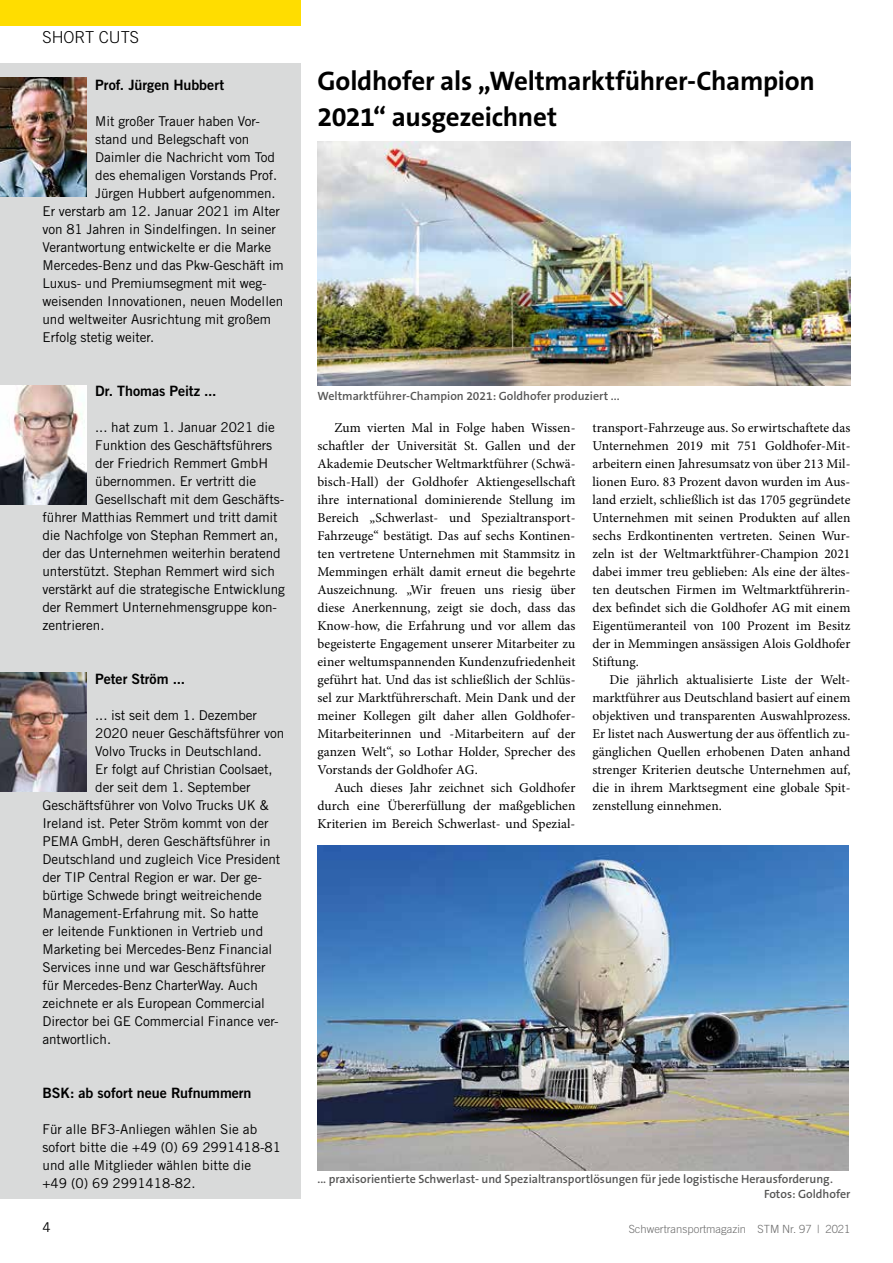
<style>
.page{position:relative;width:893px;height:1263px;background:#fff}
.page>*{position:absolute;margin:0;border:0;box-sizing:border-box;transform-origin:0 0}
.t1{font:700 27px/36px "The Sans B7";letter-spacing:-.01em;color:#000}
.t2{font:300 16.5px "Trade Gothic";color:#000}
.t3{font:14.25px "Trade Gothic Bold Two";letter-spacing:-.005em;color:#000}
.t4{font:13.5px/18px "Minion Pro";letter-spacing:.005em;color:#000;text-align:justify}
.t5{font:13.5px/18px "Trade Gothic";letter-spacing:-.005em;color:#000}
.t6{font:600 12px/15px "The Sans B6";color:#565655}
.t7{font:300 11.25px "Trade Gothic";color:#6e6e6e}
</style>
<div class="page">
<div style="left:0;top:0;width:300px;height:26px;background:#fd0"></div>
<div style="left:0;top:64px;width:300px;height:1135px;background:#d9dada"></div>
<img style="left:0;top:78px;width:87px;height:119px">
<img style="left:0;top:386px;width:87px;height:119px">
<img style="left:317px;top:142px;width:533px;height:244px">
<img style="left:0;top:672px;width:87px;height:119px">
<img style="left:317px;top:845px;width:532px;height:325px">
<p class="t2" style="left:43px;top:27px;width:98px">SHORT CUTS</p>
<p class="t3" style="left:95px;top:76px;width:130px">Prof. Jürgen Hubbert</p>
<p class="t5" style="left:95px;top:112px;width:166px">Mit großer Trauer haben Vor-</p>
<p class="t5" style="left:95px;top:130px;width:156px">stand und Belegschaft von</p>
<p class="t5" style="left:95px;top:148px;width:181px">Daimler die Nachricht vom Tod</p>
<p class="t5" style="left:95px;top:166px;width:184px">des ehemaligen Vorstands Prof.</p>
<p class="t5" style="left:95px;top:184px;width:182px">Jürgen Hubbert aufgenommen.</p>
<p class="t5" style="left:43px;top:202px;width:239px">Er verstarb am 12. Januar 2021 im Alter</p>
<p class="t5" style="left:43px;top:220px;width:235px">von 81 Jahren in Sindelfingen. In seiner</p>
<p class="t5" style="left:43px;top:238px;width:230px">Verantwortung entwickelte er die Marke</p>
<p class="t5" style="left:43px;top:256px;width:243px">Mercedes-Benz und das Pkw-Geschäft im</p>
<p class="t5" style="left:43px;top:274px;width:226px">Luxus- und Premiumsegment mit weg-</p>
<p class="t5" style="left:43px;top:292px;width:242px">weisenden Innovationen, neuen Modellen</p>
<p class="t5" style="left:43px;top:310px;width:230px">und weltweiter Ausrichtung mit großem</p>
<p class="t5" style="left:43px;top:328px;width:113px">Erfolg stetig weiter.</p>
<p class="t3" style="left:95px;top:382px;width:123px">Dr. Thomas Peitz ...</p>
<p class="t5" style="left:95px;top:418px;width:181px">... hat zum 1. Januar 2021 die</p>
<p class="t5" style="left:95px;top:436px;width:178px">Funktion des Geschäftsführers</p>
<p class="t5" style="left:95px;top:454px;width:174px">der Friedrich Remmert GmbH</p>
<p class="t5" style="left:95px;top:472px;width:163px">übernommen. Er vertritt die</p>
<p class="t5" style="left:95px;top:490px;width:190px">Gesellschaft mit dem Geschäfts-</p>
<p class="t5" style="left:43px;top:508px;width:237px">führer Matthias Remmert und tritt damit</p>
<p class="t5" style="left:43px;top:526px;width:237px">die Nachfolge von Stephan Remmert an,</p>
<p class="t5" style="left:43px;top:544px;width:240px">der das Unternehmen weiterhin beratend</p>
<p class="t5" style="left:43px;top:562px;width:234px">unterstützt. Stephan Remmert wird sich</p>
<p class="t5" style="left:43px;top:580px;width:244px">verstärkt auf die strategische Entwicklung</p>
<p class="t5" style="left:43px;top:598px;width:236px">der Remmert Unternehmensgruppe kon-</p>
<p class="t5" style="left:43px;top:616px;width:63px">zentrieren.</p>
<p class="t3" style="left:95px;top:670px;width:91px">Peter Ström ...</p>
<p class="t5" style="left:95px;top:706px;width:163px">... ist seit dem 1. Dezember</p>
<p class="t5" style="left:95px;top:724px;width:191px">2020 neuer Geschäftsführer von</p>
<p class="t5" style="left:95px;top:742px;width:168px">Volvo Trucks in Deutschland.</p>
<p class="t5" style="left:95px;top:760px;width:179px">Er folgt auf Christian Coolsaet,</p>
<p class="t5" style="left:95px;top:778px;width:157px">der seit dem 1. September</p>
<p class="t5" style="left:43px;top:796px;width:228px">Geschäftsführer von Volvo Trucks UK &amp;</p>
<p class="t5" style="left:43px;top:814px;width:228px">Ireland ist. Peter Ström kommt von der</p>
<p class="t5" style="left:43px;top:832px;width:230px">PEMA GmbH, deren Geschäftsführer in</p>
<p class="t5" style="left:43px;top:850px;width:239px">Deutschland und zugleich Vice President</p>
<p class="t5" style="left:43px;top:868px;width:221px">der TIP Central Region er war. Der ge-</p>
<p class="t5" style="left:43px;top:886px;width:221px">bürtige Schwede bringt weitreichende</p>
<p class="t5" style="left:43px;top:904px;width:218px">Management-Erfahrung mit. So hatte</p>
<p class="t5" style="left:43px;top:922px;width:222px">er leitende Funktionen in Vertrieb und</p>
<p class="t5" style="left:43px;top:940px;width:231px">Marketing bei Mercedes-Benz Financial</p>
<p class="t5" style="left:43px;top:958px;width:225px">Services inne und war Geschäftsführer</p>
<p class="t5" style="left:43px;top:976px;width:217px">für Mercedes-Benz CharterWay. Auch</p>
<p class="t5" style="left:43px;top:994px;width:224px">zeichnete er als European Commercial</p>
<p class="t5" style="left:43px;top:1012px;width:238px">Director bei GE Commercial Finance ver-</p>
<p class="t5" style="left:43px;top:1030px;width:70px">antwortlich.</p>
<p class="t3" style="left:43px;top:1084px;width:211px">BSK: ab sofort neue Rufnummern</p>
<p class="t5" style="left:43px;top:1120px;width:240px">Für alle BF3-Anliegen wählen Sie ab sofort bitte die +49 (0) 69 2991418-81 und alle Mitglieder wählen bitte die<br>+49 (0) 69 2991418-82.</p>
<h1 class="t1" style="left:317px;top:64px;width:499px">Goldhofer als „Weltmarktführer-Champion<br>2021“ ausgezeichnet</h1>
<p class="t6" style="left:317px;top:389px;width:304px">Weltmarktführer-Champion 2021: Goldhofer produziert ...</p>
<p class="t4" style="left:317px;top:419px;width:259px;text-indent:17px">Zum vierten Mal in Folge haben Wissen&shy;schaftler der Universität St. Gallen und der Akademie Deutscher Weltmarktführer (Schwä&shy;bisch-Hall) der Goldhofer Aktiengesellschaft ihre international dominierende Stellung im Bereich „Schwerlast- und Spezialtransport-Fahrzeuge“ bestätigt. Das auf sechs Kontinen&shy;ten vertretene Unternehmen mit Stammsitz in Memmingen erhält damit erneut die begehrte Auszeichnung. „Wir freuen uns riesig über diese Anerkennung, zeigt sie doch, dass das Know-how, die Erfahrung und vor allem das begeisterte Engagement unserer Mitarbeiter zu einer weltumspannenden Kundenzufriedenheit geführt hat. Und das ist schließlich der Schlüs&shy;sel zur Marktführerschaft. Mein Dank und der meiner Kollegen gilt daher allen Goldhofer-Mitarbeiterinnen und -Mitarbeitern auf der ganzen Welt“, so Lothar Holder, Sprecher des Vorstands der Goldhofer AG.</p>
<p class="t4" style="left:317px;top:779px;width:259px;text-indent:17px">Auch dieses Jahr zeichnet sich Goldhofer durch eine Übererfüllung der maßgeblichen Kriterien im Bereich Schwerlast- und Spezial-</p>
<p class="t4" style="left:592px;top:419px;width:259px">transport-Fahrzeuge aus. So erwirtschaftete das Unternehmen 2019 mit 751 Goldhofer-Mit&shy;arbeitern einen Jahresumsatz von über 213 Mil&shy;lionen Euro. 83 Prozent davon wurden im Aus&shy;land erzielt, schließlich ist das 1705 gegründete Unternehmen mit seinen Produkten auf allen sechs Erdkontinenten vertreten. Seinen Wur&shy;zeln ist der Weltmarktführer-Champion 2021 dabei immer treu geblieben: Als eine der ältes&shy;ten deutschen Firmen im Weltmarktführerin&shy;dex befindet sich die Goldhofer AG mit einem Eigentümeranteil von 100 Prozent im Besitz der in Memmingen ansässigen Alois Goldhofer Stiftung.</p>
<p class="t4" style="left:592px;top:671px;width:259px;text-indent:17px">Die jährlich aktualisierte Liste der Welt&shy;marktführer aus Deutschland basiert auf einem objektiven und transparenten Auswahlprozess.<br>Er listet nach Auswertung der aus öffentlich zu&shy;gänglichen Quellen erhobenen Daten anhand strenger Kriterien deutsche Unternehmen auf, die in ihrem Marktsegment eine globale Spit&shy;zenstellung einnehmen.</p>
<p class="t6" style="left:764px;top:1171px;width:88px;text-indent:-447px">... praxisorientierte Schwerlast- und Spezialtransportlösungen für jede logistische Herausforderung.<br>Fotos: Goldhofer</p>
<p class="t5" style="left:43px;top:1218px;width:10px">4</p>
<p class="t7" style="left:629px;top:1222px;width:223px">Schwertransportmagazin STM Nr. 97 | 2021</p>
</div>
